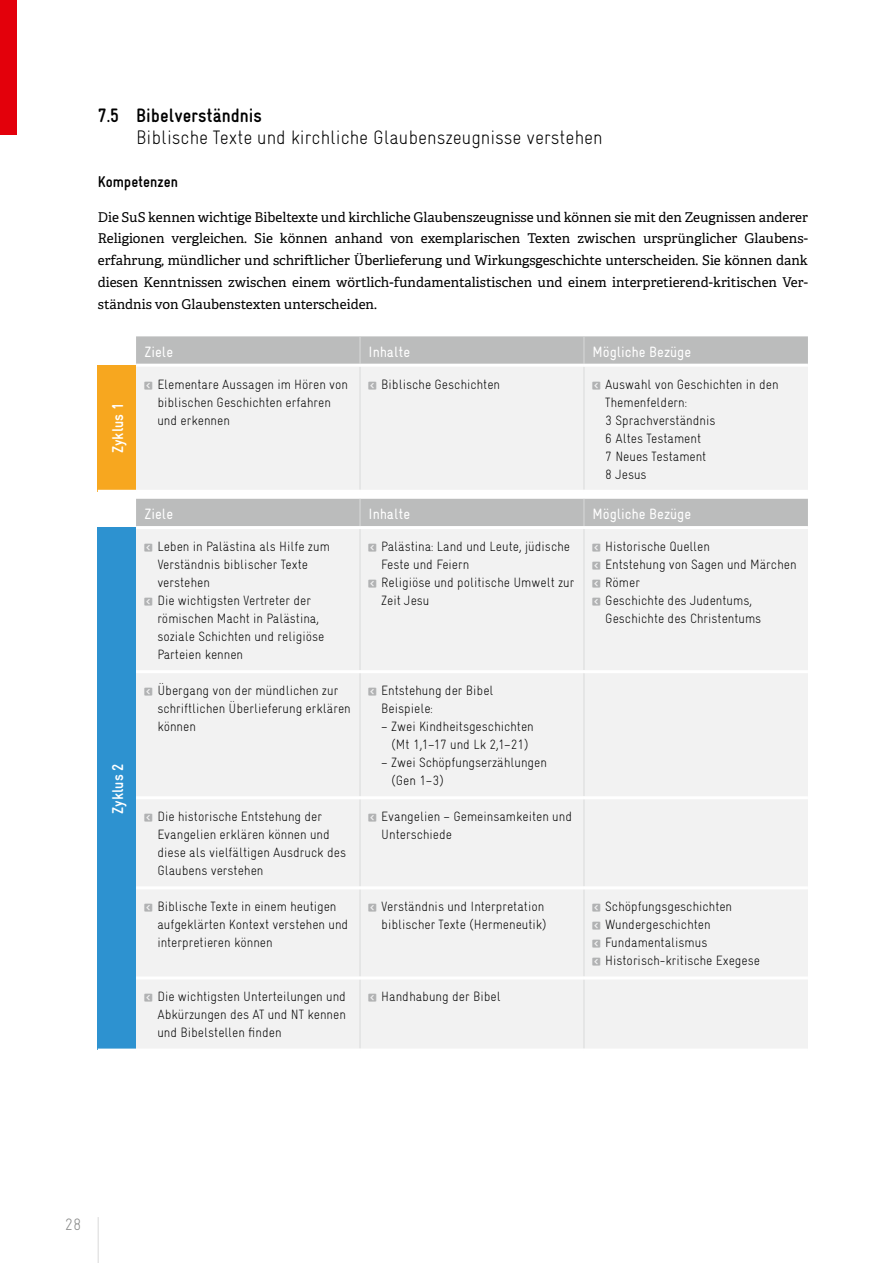
<style>
.page{position:relative;width:893px;height:1263px;background:#fff}
.page>*{position:absolute;margin:0;border:0;box-sizing:border-box;transform-origin:0 0}
.t1{font:300 19.5px "Gravur Condensed";color:#000}
.t2{font:700 19.5px "Gravur Condensed";color:#000}
.t3{font:300 16.5px "Gravur Condensed";color:#868786}
.t4{font:700 15.75px "Gravur Condensed";color:#fff}
.t5{font:700 15.75px "Gravur Condensed";color:#000}
.t6{font:15px "Gravur Condensed";color:#fff}
.t7{font:300 13.5px/18px "Gravur Condensed";color:#000}
.t8{font:13.5px/21.8px "Adelle";color:#000;text-align:justify}
</style>
<div class="page">
<div style="left:0;top:0;width:17px;height:135px;background:#e3000b"></div>
<hr style="left:98px;top:1217px;width:1px;height:46px;background:#d9dada">
<div style="left:98px;top:365px;width:38px;height:126px;background:#f7a71f"></div>
<div style="left:136px;top:367px;width:672px;height:123px;background:#f2f2f2"></div>
<svg style="left:136px;top:336px;width:672px;height:28px;background:#bcbdbd"></svg>
<hr style="left:360px;top:367px;width:1px;height:123px;background:#d9dada">
<hr style="left:584px;top:367px;width:1px;height:123px;background:#d9dada">
<hr style="left:98px;top:490px;width:38px;height:3px;background:#fff">
<div style="left:98px;top:527px;width:38px;height:523px;background:#2d92d0"></div>
<div style="left:136px;top:529px;width:672px;height:519px;background:#f2f2f2"></div>
<div style="left:136px;top:499px;width:672px;height:27px;background:#bbbcbc"></div>
<hr style="left:360px;top:529px;width:1px;height:141px;background:#d9dada">
<hr style="left:584px;top:529px;width:1px;height:141px;background:#d9dada">
<hr style="left:360px;top:673px;width:1px;height:123px;background:#d9dada">
<hr style="left:584px;top:673px;width:1px;height:123px;background:#d9dada">
<hr style="left:360px;top:799px;width:1px;height:87px;background:#d9dada">
<hr style="left:584px;top:799px;width:1px;height:87px;background:#d9dada">
<hr style="left:360px;top:889px;width:1px;height:87px;background:#d9dada">
<hr style="left:584px;top:889px;width:1px;height:87px;background:#d9dada">
<hr style="left:360px;top:979px;width:1px;height:69px;background:#d9dada">
<hr style="left:584px;top:979px;width:1px;height:69px;background:#d9dada">
<hr style="left:98px;top:1048px;width:38px;height:3px;background:#fff">
<hr style="left:136px;top:670px;width:224px;height:3px;background:#fff">
<hr style="left:360px;top:670px;width:224px;height:3px;background:#fff">
<hr style="left:584px;top:670px;width:224px;height:3px;background:#fff">
<hr style="left:136px;top:796px;width:224px;height:3px;background:#fff">
<hr style="left:360px;top:796px;width:224px;height:3px;background:#fff">
<hr style="left:584px;top:796px;width:224px;height:3px;background:#fff">
<hr style="left:136px;top:886px;width:224px;height:3px;background:#fff">
<hr style="left:360px;top:886px;width:224px;height:3px;background:#fff">
<hr style="left:584px;top:886px;width:224px;height:3px;background:#fff">
<hr style="left:136px;top:976px;width:224px;height:3px;background:#fff">
<hr style="left:360px;top:976px;width:224px;height:3px;background:#fff">
<hr style="left:584px;top:976px;width:224px;height:3px;background:#fff">
<svg style="left:145px;top:381px;width:7px;height:8px"></svg>
<svg style="left:369px;top:381px;width:7px;height:8px"></svg>
<svg style="left:592px;top:381px;width:8px;height:8px"></svg>
<svg style="left:145px;top:544px;width:7px;height:7px"></svg>
<svg style="left:145px;top:598px;width:7px;height:7px"></svg>
<svg style="left:369px;top:544px;width:7px;height:7px"></svg>
<svg style="left:369px;top:580px;width:7px;height:7px"></svg>
<svg style="left:592px;top:544px;width:8px;height:7px"></svg>
<svg style="left:592px;top:562px;width:8px;height:7px"></svg>
<svg style="left:592px;top:580px;width:8px;height:7px"></svg>
<svg style="left:592px;top:598px;width:8px;height:7px"></svg>
<svg style="left:145px;top:688px;width:7px;height:7px"></svg>
<svg style="left:369px;top:688px;width:7px;height:7px"></svg>
<svg style="left:145px;top:814px;width:7px;height:8px"></svg>
<svg style="left:369px;top:814px;width:7px;height:8px"></svg>
<svg style="left:145px;top:904px;width:7px;height:8px"></svg>
<svg style="left:369px;top:904px;width:7px;height:8px"></svg>
<svg style="left:592px;top:904px;width:8px;height:8px"></svg>
<svg style="left:592px;top:922px;width:8px;height:8px"></svg>
<svg style="left:592px;top:940px;width:8px;height:8px"></svg>
<svg style="left:592px;top:958px;width:8px;height:8px"></svg>
<svg style="left:145px;top:994px;width:7px;height:8px"></svg>
<svg style="left:369px;top:994px;width:7px;height:8px"></svg>
<h1 class="t2" style="left:98px;top:104px;width:166px">7.5 Bibelverständnis</h1>
<h1 class="t1" style="left:136px;top:127px;width:468px">Biblische Texte und kirchliche Glaubenszeugnisse verstehen</h1>
<p class="t5" style="left:98px;top:173px;width:82px">Kompetenzen</p>
<p class="t8" style="left:98px;top:206px;width:712px">Die SuS kennen wichtige Bibeltexte und kirchliche Glaubenszeugnisse und können sie mit den Zeugnissen anderer Religionen vergleichen. Sie können anhand von exemplarischen Texten zwischen ursprünglicher Glaubens&shy;erfahrung, mündlicher und schriftlicher Überlieferung und Wirkungsgeschichte unterscheiden. Sie können dank diesen Kenntnissen zwischen einem wörtlich-fundamentalistischen und einem interpretierend-kritischen Ver&shy;ständnis von Glaubenstexten unterscheiden.</p>
<p class="t6" style="left:145px;top:343px;width:30px">Ziele</p>
<p class="t6" style="left:369px;top:343px;width:43px">Inhalte</p>
<p class="t6" style="left:592px;top:343px;width:100px">Mögliche Bezüge</p>
<p class="t4" style="left:109px;top:453px;width:52px;rotate:-90deg">Zyklus 1</p>
<p class="t4" style="left:109px;top:814px;width:52px;rotate:-90deg">Zyklus 2</p>
<p class="t7" style="left:157px;top:375px;width:192px">Elementare Aussagen im Hören von biblischen Geschichten erfahren und erkennen</p>
<p class="t7" style="left:381px;top:375px;width:120px">Biblische Geschichten</p>
<p class="t7" style="left:605px;top:375px;width:175px">Auswahl von Geschichten in den<br>Themenfeldern:<br>3 Sprachverständnis<br>6 Altes Testament<br>7 Neues Testament<br>8 Jesus</p>
<p class="t6" style="left:145px;top:505px;width:30px">Ziele</p>
<p class="t6" style="left:369px;top:505px;width:43px">Inhalte</p>
<p class="t6" style="left:592px;top:505px;width:100px">Mögliche Bezüge</p>
<p class="t7" style="left:157px;top:537px;width:174px">Leben in Palästina als Hilfe zum<br>Verständnis biblischer Texte verstehen<br>Die wichtigsten Vertreter der römischen Macht in Palästina, soziale Schichten und religiöse<br>Parteien kennen</p>
<p class="t7" style="left:381px;top:537px;width:195px">Palästina: Land und Leute, jüdische<br>Feste und Feiern<br>Religiöse und politische Umwelt zur<br>Zeit Jesu</p>
<p class="t7" style="left:605px;top:537px;width:193px">Historische Quellen<br>Entstehung von Sagen und Märchen<br>Römer<br>Geschichte des Judentums,<br>Geschichte des Christentums</p>
<p class="t7" style="left:157px;top:681px;width:195px">Übergang von der mündlichen zur schriftlichen Überlieferung erklären können</p>
<p class="t7" style="left:381px;top:681px;width:114px">Entstehung der Bibel<br>Beispiele:</p>
<p class="t7" style="left:381px;top:717px;width:154px;text-align:center">– Zwei Kindheitsgeschichten (Mt 1,1–17 und Lk 2,1–21)</p>
<p class="t7" style="left:391px;top:753px;width:157px;text-indent:-10px">– Zwei Schöpfungserzählungen (Gen 1–3)</p>
<p class="t7" style="left:157px;top:807px;width:190px">Die historische Entstehung der<br>Evangelien erklären können und diese als vielfältigen Ausdruck des<br>Glaubens verstehen</p>
<p class="t7" style="left:381px;top:807px;width:192px">Evangelien – Gemeinsamkeiten und<br>Unterschiede</p>
<p class="t7" style="left:157px;top:897px;width:192px">Biblische Texte in einem heutigen aufgeklärten Kontext verstehen und interpretieren können</p>
<p class="t7" style="left:381px;top:897px;width:167px">Verständnis und Interpretation biblischer Texte (Hermeneutik)</p>
<p class="t7" style="left:605px;top:897px;width:156px">Schöpfungsgeschichten<br>Wundergeschichten<br>Fundamentalismus<br>Historisch-kritische Exegese</p>
<p class="t7" style="left:157px;top:988px;width:190px;text-align:justify">Die wichtigsten Unterteilungen und Abkürzungen des AT und NT kennen und Bibelstellen finden</p>
<p class="t7" style="left:381px;top:988px;width:121px">Handhabung der Bibel</p>
<p class="t3" style="left:65px;top:1215px;width:18px">28</p>
</div>
